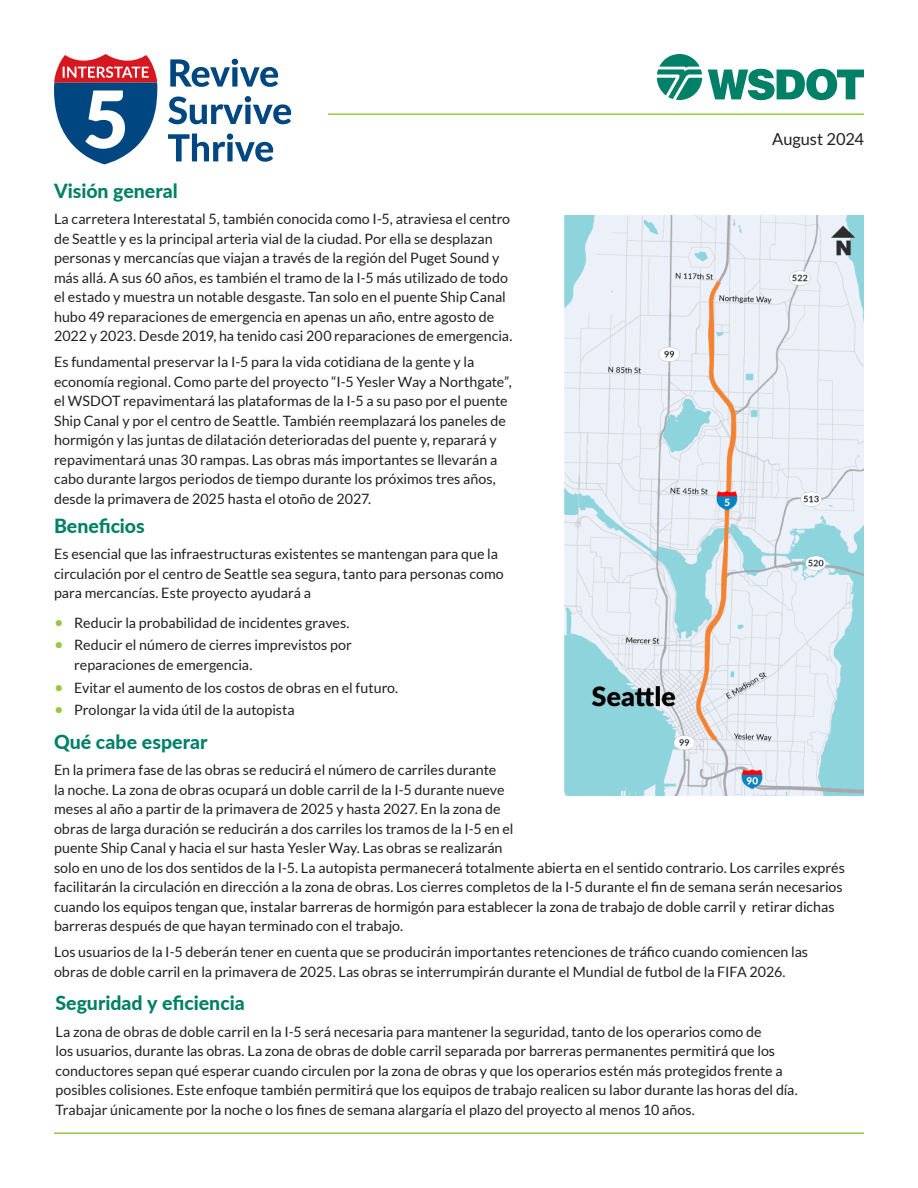
<style>
.page{position:relative;width:918px;height:1188px;background:#fff}
.page>*{position:absolute;margin:0;border:0;box-sizing:border-box;transform-origin:0 0}
.t1{font:800 19.5px "Lato";color:#008066}
.t2{font:16.5px "Lato";letter-spacing:-.005em;color:#231f20}
.ES_BODY{font:14.25px/19.5px "Lato";color:#231f20}
.s1{font-size:16.5px;color:#96c93f}
</style>
<div class="page">
<img style="left:564px;top:215px;width:300px;height:581px">
<svg style="left:708px;top:69px;width:156px;height:31px"></svg>
<svg style="left:657px;top:54px;width:45px;height:46px"></svg>
<hr style="left:328px;top:113px;width:536px;height:2px;background:#96c93f">
<hr style="left:54px;top:1132px;width:810px;height:2px;background:#96c93f">
<svg style="left:170px;top:59px;width:108px;height:28px"></svg>
<svg style="left:168px;top:96px;width:123px;height:28px"></svg>
<svg style="left:168px;top:134px;width:105px;height:28px"></svg>
<svg style="left:54px;top:54px;width:104px;height:110px"></svg>
<p class="t2" style="left:772px;top:130px;width:93px">August 2024</p>
<p class="t1" style="left:54px;top:176px;width:125px">Visión general</p>
<p class="ES_BODY" style="left:54px;top:209px;width:460px">La carretera Interestatal 5, también conocida como I-5, atraviesa el centro de Seattle y es la principal arteria vial de la ciudad. Por ella se desplazan personas y mercancías que viajan a través de la región del Puget Sound y más allá. A sus 60 años, es también el tramo de la I-5 más utilizado de todo el estado y muestra un notable desgaste. Tan solo en el puente Ship Canal hubo 49 reparaciones de emergencia en apenas un año, entre agosto de 2022 y 2023. Desde 2019, ha tenido casi 200 reparaciones de emergencia.</p>
<p class="ES_BODY" style="left:54px;top:352px;width:459px">Es fundamental preservar la I-5 para la vida cotidiana de la gente y la economía regional. Como parte del proyecto “I-5 Yesler Way a Northgate”, el WSDOT repavimentará las plataformas de la I-5 a su paso por el puente Ship Canal y por el centro de Seattle. También reemplazará los paneles de hormigón y las juntas de dilatación deterioradas del puente y, reparará y repavimentará unas 30 rampas. Las obras más importantes se llevarán a cabo durante largos periodos de tiempo durante los próximos tres años, desde la primavera de 2025 hasta el otoño de 2027.</p>
<p class="t1" style="left:54px;top:512px;width:92px">Beneficios</p>
<p class="ES_BODY" style="left:54px;top:544px;width:451px">Es esencial que las infraestructuras existentes se mantengan para que la circulación por el centro de Seattle sea segura, tanto para personas como para mercancías. Este proyecto ayudará a</p>
<p class="ES_BODY" style="left:54px;top:613px;width:297px"><span class="s1">•</span> Reducir la probabilidad de incidentes graves.</p>
<p class="ES_BODY" style="left:74px;top:635px;width:279px;text-indent:-20px"><span class="s1">•</span> Reducir el número de cierres imprevistos por reparaciones de emergencia.</p>
<p class="ES_BODY" style="left:54px;top:678px;width:346px"><span class="s1">•</span> Evitar el aumento de los costos de obras en el futuro.</p>
<p class="ES_BODY" style="left:54px;top:700px;width:242px"><span class="s1">•</span> Prolongar la vida útil de la autopista</p>
<p class="t1" style="left:54px;top:727px;width:155px">Qué cabe esperar</p>
<p class="ES_BODY" style="left:54px;top:760px;width:793px">En la primera fase de las obras se reducirá el número de carriles durante<br>la noche. La zona de obras ocupará un doble carril de la I-5 durante nueve<br>meses al año a partir de la primavera de 2025 y hasta 2027. En la zona de<br>obras de larga duración se reducirán a dos carriles los tramos de la I-5 en el<br>puente Ship Canal y hacia el sur hasta Yesler Way. Las obras se realizarán<br>solo en uno de los dos sentidos de la I-5. La autopista permanecerá totalmente abierta en el sentido contrario. Los carriles exprés facilitarán la circulación en dirección a la zona de obras. Los cierres completos de la I-5 durante el fin de semana serán necesarios cuando los equipos tengan que, instalar barreras de hormigón para establecer la zona de trabajo de doble carril y retirar dichas barreras después de que hayan terminado con el trabajo.</p>
<p class="ES_BODY" style="left:54px;top:942px;width:756px">Los usuarios de la I-5 deberán tener en cuenta que se producirán importantes retenciones de tráfico cuando comiencen las obras de doble carril en la primavera de 2025. Las obras se interrumpirán durante el Mundial de futbol de la FIFA 2026.</p>
<p class="t1" style="left:56px;top:989px;width:191px">Seguridad y eficiencia</p>
<p class="ES_BODY" style="left:56px;top:1022px;width:744px">La zona de obras de doble carril en la I-5 será necesaria para mantener la seguridad, tanto de los operarios como de<br>los usuarios, durante las obras. La zona de obras de doble carril separada por barreras permanentes permitirá que los conductores sepan qué esperar cuando circulen por la zona de obras y que los operarios estén más protegidos frente a posibles colisiones. Este enfoque también permitirá que los equipos de trabajo realicen su labor durante las horas del día.<br>Trabajar únicamente por la noche o los fines de semana alargaría el plazo del proyecto al menos 10 años.</p>
</div>
